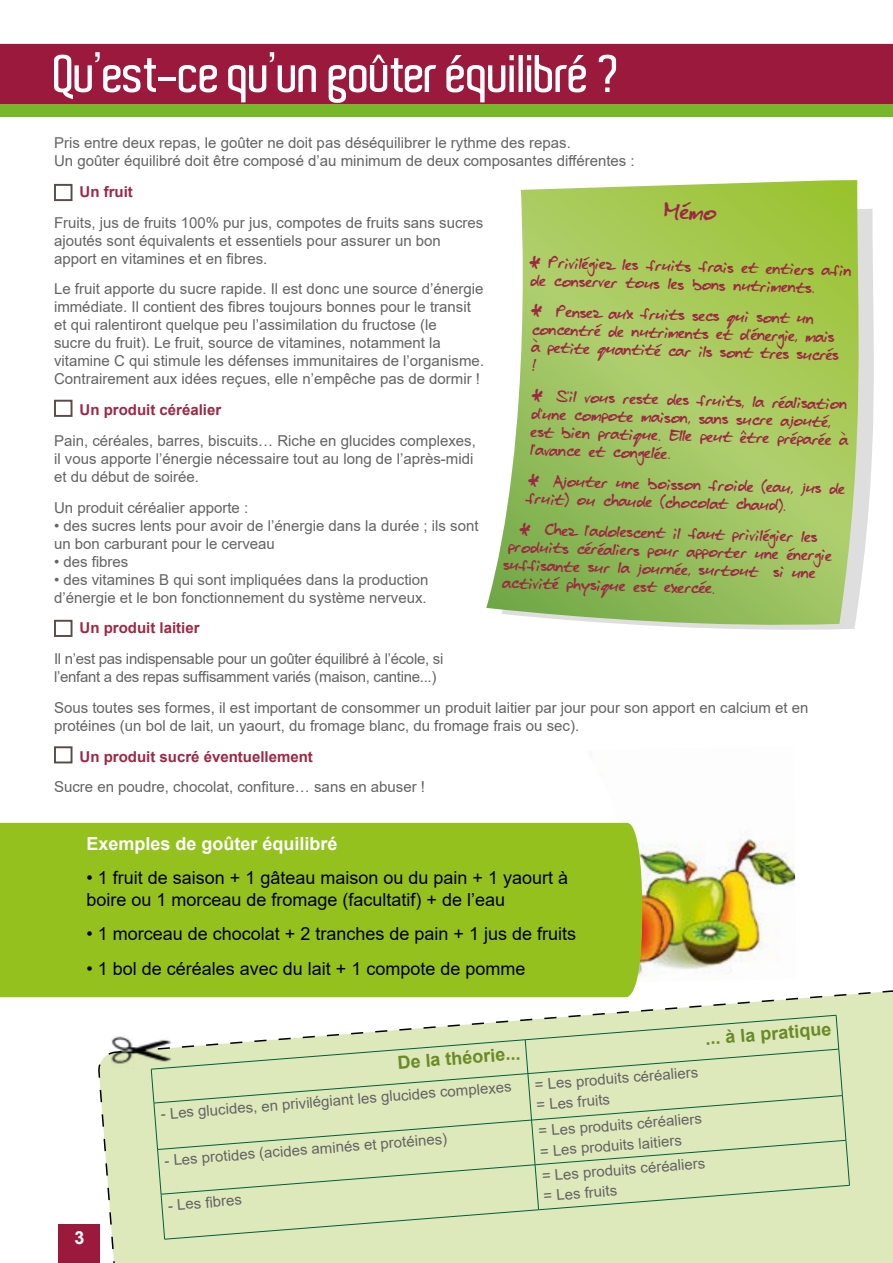
<style>
.page{position:relative;width:893px;height:1263px;background:#fff}
.page>*{position:absolute;margin:0;border:0;box-sizing:border-box;transform-origin:0 0}
.t1{font:600 51px "Aldo";letter-spacing:-.03em;color:#fff}
.t2{font:21px "blzee";color:#9d2843}
.t3{font:18px/21.6px "Arial";color:#000}
.t4{font:700 18px "Arial";color:#6a8a27}
.t5{font:700 18px "Arial";color:#fff}
.t6{font:15px/18px "Arial";color:#646363}
.t7{font:15px/18.3px "blzee";color:#9d2843}
.t8{font:15px/18px "Arial";letter-spacing:-.02em;color:#646363}
.t9{font:700 15px "Arial";color:#9d2843}
.s1{font-size:27px}
</style>
<div class="page">
<div style="left:58px;top:1225px;width:42px;height:38px;background:#9c193e"></div>
<img style="left:585px;top:821px;width:211px;height:158px">
<div style="left:0;top:823px;width:642px;height:174px;background:#95c11f"></div>
<div style="left:0;top:43px;width:893px;height:61px;background:#9c193e"></div>
<svg style="left:98px;top:979px;width:795px;height:284px"></svg>
<div style="left:0;top:104px;width:893px;height:12px;background:#76b82a"></div>
<img style="left:111px;top:1029px;width:40px;height:41px">
<div style="left:54px;top:184px;width:18px;height:17px;background:#fff;border:2px solid #584d47"></div>
<div style="left:54px;top:400px;width:18px;height:17px;background:#fff;border:2px solid #584d47"></div>
<div style="left:54px;top:620px;width:18px;height:17px;background:#fff;border:2px solid #584d47"></div>
<div style="left:54px;top:746px;width:18px;height:17px;background:#fff;border:2px solid #584d47"></div>
<svg style="left:712px;top:209px;width:162px;height:421px;fill:#dedede"></svg>
<svg style="left:486px;top:180px;width:380px;height:448px;background:#aacb6e"></svg>
<svg style="left:151px;top:1015px;width:699px;height:224px;background:#d9e5ba"></svg>
<h1 class="t1" style="left:54px;top:45px;width:569px">Qu’est-ce qu’un goûter équilibré ?</h1>
<p class="t6" style="left:54px;top:134px;width:582px">Pris entre deux repas, le goûter ne doit pas déséquilibrer le rythme des repas.<br>Un goûter équilibré doit être composé d’au minimum de deux composantes différentes :</p>
<p class="t9" style="left:80px;top:181px;width:55px">Un fruit</p>
<p class="t6" style="left:54px;top:213px;width:431px">Fruits, jus de fruits 100% pur jus, compotes de fruits sans sucres ajoutés sont équivalents et essentiels pour assurer un bon apport en vitamines et en fibres.</p>
<p class="t6" style="left:54px;top:280px;width:432px">Le fruit apporte du sucre rapide. Il est donc une source d’énergie immédiate. Il contient des fibres toujours bonnes pour le transit et qui ralentiront quelque peu l’assimilation du fructose (le<br>sucre du fruit). Le fruit, source de vitamines, notamment la vitamine C qui stimule les défenses immunitaires de l’organisme.<br>Contrairement aux idées reçues, elle n’empêche pas de dormir !</p>
<p class="t9" style="left:80px;top:399px;width:143px">Un produit céréalier</p>
<p class="t6" style="left:54px;top:431px;width:423px">Pain, céréales, barres, biscuits… Riche en glucides complexes, il vous apporte l’énergie nécessaire tout au long de l’après-midi et du début de soirée.</p>
<p class="t6" style="left:54px;top:498px;width:196px">Un produit céréalier apporte :</p>
<p class="t6" style="left:54px;top:516px;width:426px">• des sucres lents pour avoir de l’énergie dans la durée ; ils sont un bon carburant pour le cerveau</p>
<p class="t6" style="left:54px;top:552px;width:76px">• des fibres</p>
<p class="t6" style="left:54px;top:570px;width:376px">• des vitamines B qui sont impliquées dans la production d’énergie et le bon fonctionnement du système nerveux.</p>
<p class="t9" style="left:80px;top:617px;width:122px">Un produit laitier</p>
<p class="t8" style="left:54px;top:650px;width:391px">Il n’est pas indispensable pour un goûter équilibré à l’école, si l’enfant a des repas suffisamment variés (maison, cantine...)</p>
<p class="t6" style="left:54px;top:698px;width:756px">Sous toutes ses formes, il est important de consommer un produit laitier par jour pour son apport en calcium et en protéines (un bol de lait, un yaourt, du fromage blanc, du fromage frais ou sec).</p>
<p class="t9" style="left:80px;top:746px;width:235px">Un produit sucré éventuellement</p>
<p class="t6" style="left:54px;top:778px;width:373px">Sucre en poudre, chocolat, confiture… sans en abuser !</p>
<h2 class="t2" style="left:665px;top:200px;width:53px;rotate:2deg">Mémo</h2>
<p class="t7" style="left:530px;top:254px;width:324px;rotate:2deg"><span class="s1">*</span> Privilégiez les fruits frais et entiers afin de conserver tous les bons nutriments.</p>
<p class="t7" style="left:531px;top:303px;width:311px;rotate:2deg"><span class="s1">*</span> Pensez aux fruits secs qui sont un concentré de nutriments et d'énergie, mais à petite quantité car ils sont très sucrés !</p>
<p class="t7" style="left:532px;top:387px;width:319px;rotate:2deg"><span class="s1">*</span> S'il vous reste des fruits, la réalisation d'une compote maison, sans sucre ajouté, est bien pratique. Elle peut être préparée à l'avance et congelée.</p>
<p class="t7" style="left:527px;top:472px;width:320px;rotate:2deg"><span class="s1">*</span> Ajouter une boisson froide (eau, jus de fruit) ou chaude (chocolat chaud).</p>
<p class="t7" style="left:505px;top:520px;width:330px;text-indent:15px;rotate:2deg"><span class="s1">*</span> Chez l'adolescent il faut privilégier les produits céréaliers pour apporter une énergie suffisante sur la journée, surtout si une activité physique est exercée.</p>
<p class="t5" style="left:86px;top:831px;width:253px">Exemples de goûter équilibré</p>
<p class="t3" style="left:86px;top:867px;width:483px">• 1 fruit de saison + 1 gâteau maison ou du pain + 1 yaourt à boire ou 1 morceau de fromage (facultatif) + de l’eau</p>
<p class="t3" style="left:86px;top:923px;width:491px">• 1 morceau de chocolat + 2 tranches de pain + 1 jus de fruits</p>
<p class="t3" style="left:86px;top:957px;width:441px">• 1 bol de céréales avec du lait + 1 compote de pomme</p>
<p class="t4" style="left:705px;top:1025px;width:128px;rotate:-4deg">... à la pratique</p>
<p class="t5" style="left:74px;top:1225px;width:12px">3</p>
<p class="t4" style="left:397px;top:1049px;width:125px;rotate:-4deg">De la théorie...</p>
<p class="t6" style="left:160px;top:1106px;width:353px;rotate:-5deg">- Les glucides, en privilégiant les glucides complexes</p>
<p class="t6" style="left:164px;top:1153px;width:285px;rotate:-5deg">- Les protides (acides aminés et protéines)</p>
<p class="t6" style="left:167px;top:1196px;width:76px;rotate:-5deg">- Les fi bres</p>
<p class="t6" style="left:534px;top:1075px;width:165px;line-height:20px;rotate:-5deg">= Les produits céréaliers = Les fruits</p>
<p class="t6" style="left:537px;top:1122px;width:165px;line-height:20.2px;rotate:-5deg">= Les produits céréaliers = Les produits laitiers</p>
<p class="t6" style="left:541px;top:1166px;width:165px;line-height:20px;rotate:-5deg">= Les produits céréaliers = Les fruits</p>
</div>
